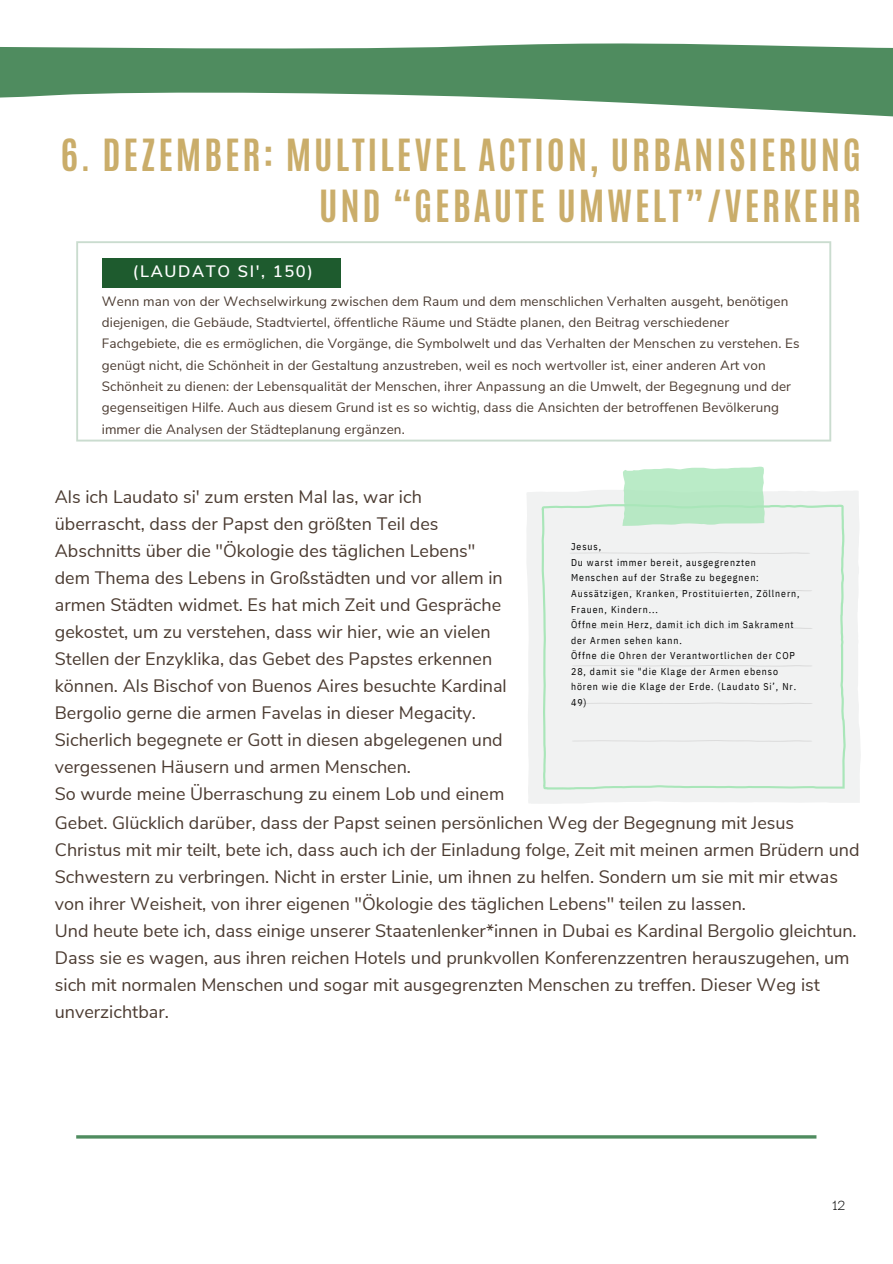
<style>
.page{position:relative;width:893px;height:1264px;background:#fff}
.page>*{position:absolute;margin:0;border:0;box-sizing:border-box;transform-origin:0 0}
.t1{font:700 37.05px/50.8px "Antonio";letter-spacing:.075em;color:#caad6a;text-align:right}
.t2{font:18px/27px "Nunito Sans";color:#4b3b31}
.t3{font:600 16.5px "Nunito Sans";letter-spacing:.1em;color:#fff}
.t4{font:16.5px "Darker Grotesque";color:#000}
.t5{font:13.5px/21.3px "Nunito Sans";letter-spacing:.01em;color:#4b3b31}
.t6{font:9.9px/15.6px "IBM Plex Sans Cond";letter-spacing:.095em;color:#000}
</style>
<div class="page">
<hr style="left:76px;top:1135px;width:740px;height:3px;background:#4f8c5f">
<svg style="left:76px;top:241px;width:755px;height:200px"></svg>
<div style="left:102px;top:258px;width:238px;height:29px;background:#1e5b2e"></div>
<svg style="left:527px;top:490px;width:334px;height:313px;fill:#f1f2f2"></svg>
<svg style="left:541px;top:504px;width:304px;height:285px;fill:#f1f2f2"></svg>
<svg style="left:622px;top:466px;width:142px;height:60px"></svg>
<div style="left:568px;top:552px;width:245px;height:189px;background:#f1f2f2"></div>
<svg style="left:0;top:43px;width:892px;height:74px;fill:#4f8c5f"></svg>
<p class="t1" style="left:61px;top:130px;width:801px">6. DEZEMBER: MULTILEVEL ACTION, URBANISIERUNG<br>UND “GEBAUTE UMWELT”/VERKEHR</p>
<p class="t3" style="left:133px;top:260px;width:181px">(LAUDATO SI', 150)</p>
<p class="t5" style="left:102px;top:290px;width:699px">Wenn man von der Wechselwirkung zwischen dem Raum und dem menschlichen Verhalten ausgeht, benötigen diejenigen, die Gebäude, Stadtviertel, öffentliche Räume und Städte planen, den Beitrag verschiedener Fachgebiete, die es ermöglichen, die Vorgänge, die Symbolwelt und das Verhalten der Menschen zu verstehen. Es genügt nicht, die Schönheit in der Gestaltung anzustreben, weil es noch wertvoller ist, einer anderen Art von Schönheit zu dienen: der Lebensqualität der Menschen, ihrer Anpassung an die Umwelt, der Begegnung und der gegenseitigen Hilfe. Auch aus diesem Grund ist es so wichtig, dass die Ansichten der betroffenen Bevölkerung immer die Analysen der Städteplanung ergänzen.</p>
<p class="t2" style="left:55px;top:483px;width:453px">Als ich Laudato si' zum ersten Mal las, war ich überrascht, dass der Papst den größten Teil des Abschnitts über die "Ökologie des täglichen Lebens" dem Thema des Lebens in Großstädten und vor allem in armen Städten widmet. Es hat mich Zeit und Gespräche gekostet, um zu verstehen, dass wir hier, wie an vielen Stellen der Enzyklika, das Gebet des Papstes erkennen können. Als Bischof von Buenos Aires besuchte Kardinal Bergolio gerne die armen Favelas in dieser Megacity.<br>Sicherlich begegnete er Gott in diesen abgelegenen und vergessenen Häusern und armen Menschen.</p>
<p class="t2" style="left:55px;top:780px;width:451px">So wurde meine Überraschung zu einem Lob und einem</p>
<p class="t6" style="left:571px;top:539px;width:32px">Jesus,</p>
<p class="t6" style="left:571px;top:554px;width:189px">Du warst immer bereit, ausgegrenzten<br>Menschen auf der Straße zu begegnen:</p>
<p class="t6" style="left:571px;top:585px;width:230px">Aussätzigen, Kranken, Prostituierten, Zöllnern,<br>Frauen, Kindern...</p>
<p class="t6" style="left:571px;top:616px;width:224px">Öffne mein Herz, damit ich dich im Sakrament der Armen sehen kann.</p>
<p class="t6" style="left:571px;top:647px;width:226px">Öffne die Ohren der Verantwortlichen der COP 28, damit sie "die Klage der Armen ebenso hören wie die Klage der Erde. (Laudato Si’, Nr.<br>49)</p>
<p class="t2" style="left:55px;top:810px;width:806px">Gebet. Glücklich darüber, dass der Papst seinen persönlichen Weg der Begegnung mit Jesus Christus mit mir teilt, bete ich, dass auch ich der Einladung folge, Zeit mit meinen armen Brüdern und Schwestern zu verbringen. Nicht in erster Linie, um ihnen zu helfen. Sondern um sie mit mir etwas von ihrer Weisheit, von ihrer eigenen "Ökologie des täglichen Lebens" teilen zu lassen.</p>
<p class="t2" style="left:55px;top:917px;width:803px">Und heute bete ich, dass einige unserer Staatenlenker*innen in Dubai es Kardinal Bergolio gleichtun.<br>Dass sie es wagen, aus ihren reichen Hotels und prunkvollen Konferenzzentren herauszugehen, um sich mit normalen Menschen und sogar mit ausgegrenzten Menschen zu treffen. Dieser Weg ist unverzichtbar.</p>
<p class="t4" style="left:832px;top:1192px;width:14px">12</p>
</div>
